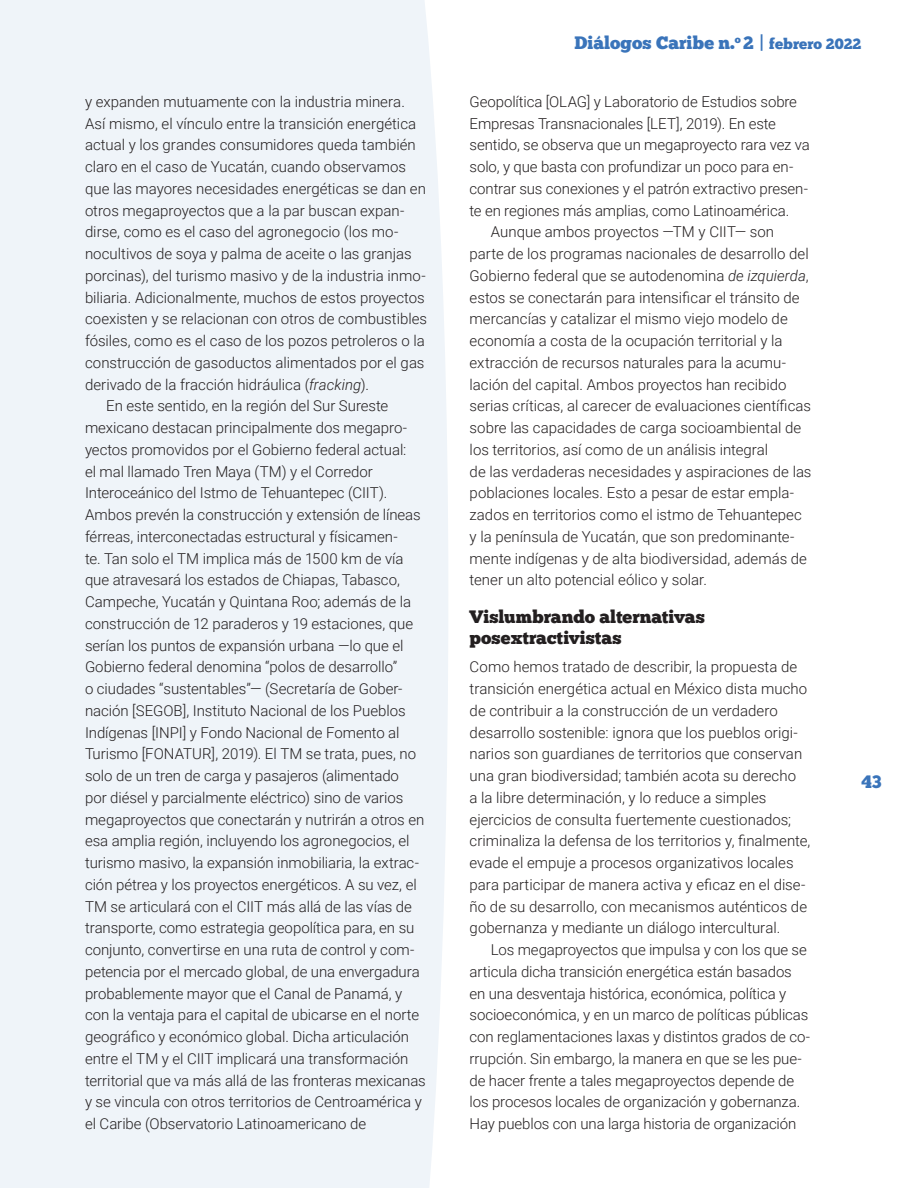
<style>
.page{position:relative;width:918px;height:1188px;background:#fff}
.page>*{position:absolute;margin:0;border:0;box-sizing:border-box;transform-origin:0 0}
.t1{font:18px/21px "Chunk Five";color:#231f20}
.t2{font:18px "Chunk Five";color:#3a74ba}
.t3{font:300 15px/21.8px "Roboto";color:#231f20}
.s1{font-style:italic}
.s2{font-size:15px}
</style>
<div class="page">
<div style="left:0;top:0;width:448px;height:1188px;background:#eff4f9"></div>
<p class="t3" style="left:85px;top:90px;width:321px">y expanden mutuamente con la industria minera.</p>
<p class="t3" style="left:85px;top:112px;width:333px">Así mismo, el vínculo entre la transición energética</p>
<p class="t3" style="left:85px;top:134px;width:332px">actual y los grandes consumidores queda también</p>
<p class="t3" style="left:85px;top:155px;width:323px">claro en el caso de Yucatán, cuando observamos</p>
<p class="t3" style="left:85px;top:177px;width:343px">que las mayores necesidades energéticas se dan en</p>
<p class="t3" style="left:85px;top:199px;width:321px">otros megaproyectos que a la par buscan expan-</p>
<p class="t3" style="left:85px;top:221px;width:315px">dirse, como es el caso del agronegocio (los mo-</p>
<p class="t3" style="left:85px;top:242px;width:328px">nocultivos de soya y palma de aceite o las granjas</p>
<p class="t3" style="left:85px;top:264px;width:342px">porcinas), del turismo masivo y de la industria inmo-</p>
<p class="t3" style="left:85px;top:286px;width:341px">biliaria. Adicionalmente, muchos de estos proyectos</p>
<p class="t3" style="left:85px;top:308px;width:344px">coexisten y se relacionan con otros de combustibles</p>
<p class="t3" style="left:85px;top:329px;width:341px">fósiles, como es el caso de los pozos petroleros o la</p>
<p class="t3" style="left:85px;top:351px;width:341px">construcción de gasoductos alimentados por el gas</p>
<p class="t3" style="left:85px;top:373px;width:286px">derivado de la fracción hidráulica (<span class="s1">fracking</span>).</p>
<p class="t3" style="left:106px;top:395px;width:284px">En este sentido, en la región del Sur Sureste</p>
<p class="t3" style="left:85px;top:416px;width:324px">mexicano destacan principalmente dos megapro-</p>
<p class="t3" style="left:85px;top:438px;width:323px">yectos promovidos por el Gobierno federal actual:</p>
<p class="t3" style="left:85px;top:460px;width:289px">el mal llamado Tren Maya (TM) y el Corredor</p>
<p class="t3" style="left:85px;top:482px;width:304px">Interoceánico del Istmo de Tehuantepec (CIIT).</p>
<p class="t3" style="left:85px;top:503px;width:337px">Ambos prevén la construcción y extensión de líneas</p>
<p class="t3" style="left:85px;top:525px;width:314px">férreas, interconectadas estructural y físicamen-</p>
<p class="t3" style="left:85px;top:547px;width:320px">te. Tan solo el TM implica más de 1500 km de vía</p>
<p class="t3" style="left:85px;top:569px;width:316px">que atravesará los estados de Chiapas, Tabasco,</p>
<p class="t3" style="left:85px;top:590px;width:328px">Campeche, Yucatán y Quintana Roo; además de la</p>
<p class="t3" style="left:85px;top:612px;width:330px">construcción de 12 paraderos y 19 estaciones, que</p>
<p class="t3" style="left:85px;top:634px;width:320px">serían los puntos de expansión urbana —lo que el</p>
<p class="t3" style="left:85px;top:656px;width:314px">Gobierno federal denomina “polos de desarrollo”</p>
<p class="t3" style="left:85px;top:677px;width:319px">o ciudades “sustentables”— (Secretaría de Gober-</p>
<p class="t3" style="left:85px;top:699px;width:322px">nación [SEGOB], Instituto Nacional de los Pueblos</p>
<p class="t3" style="left:85px;top:721px;width:316px">Indígenas [INPI] y Fondo Nacional de Fomento al</p>
<p class="t3" style="left:85px;top:743px;width:333px">Turismo [FONATUR], 2019). El TM se trata, pues, no</p>
<p class="t3" style="left:85px;top:764px;width:316px">solo de un tren de carga y pasajeros (alimentado</p>
<p class="t3" style="left:85px;top:786px;width:320px">por diésel y parcialmente eléctrico) sino de varios</p>
<p class="t3" style="left:85px;top:808px;width:341px">megaproyectos que conectarán y nutrirán a otros en</p>
<p class="t3" style="left:85px;top:830px;width:326px">esa amplia región, incluyendo los agronegocios, el</p>
<p class="t3" style="left:85px;top:851px;width:336px">turismo masivo, la expansión inmobiliaria, la extrac-</p>
<p class="t3" style="left:85px;top:873px;width:333px">ción pétrea y los proyectos energéticos. A su vez, el</p>
<p class="t3" style="left:85px;top:895px;width:329px">TM se articulará con el CIIT más allá de las vías de</p>
<p class="t3" style="left:85px;top:917px;width:331px">transporte, como estrategia geopolítica para, en su</p>
<p class="t3" style="left:85px;top:938px;width:331px">conjunto, convertirse en una ruta de control y com-</p>
<p class="t3" style="left:85px;top:960px;width:336px">petencia por el mercado global, de una envergadura</p>
<p class="t3" style="left:85px;top:982px;width:319px">probablemente mayor que el Canal de Panamá, y</p>
<p class="t3" style="left:85px;top:1004px;width:336px">con la ventaja para el capital de ubicarse en el norte</p>
<p class="t3" style="left:85px;top:1025px;width:326px">geográfico y económico global. Dicha articulación</p>
<p class="t3" style="left:85px;top:1047px;width:325px">entre el TM y el CIIT implicará una transformación</p>
<p class="t3" style="left:85px;top:1069px;width:342px">territorial que va más allá de las fronteras mexicanas</p>
<p class="t3" style="left:85px;top:1091px;width:338px">y se vincula con otros territorios de Centroamérica y</p>
<p class="t3" style="left:85px;top:1112px;width:283px">el Caribe (Observatorio Latinoamericano de</p>
<p class="t2" style="left:575px;top:32px;width:288px">Diálogos Caribe n.<sup>o</sup> 2 | <span class="s2">febrero 2022</span></p>
<p class="t3" style="left:470px;top:90px;width:329px">Geopolítica [OLAG] y Laboratorio de Estudios sobre</p>
<p class="t3" style="left:470px;top:112px;width:308px">Empresas Transnacionales [LET], 2019). En este</p>
<p class="t3" style="left:470px;top:134px;width:342px">sentido, se observa que un megaproyecto rara vez va</p>
<p class="t3" style="left:470px;top:155px;width:325px">solo, y que basta con profundizar un poco para en-</p>
<p class="t3" style="left:470px;top:177px;width:340px">contrar sus conexiones y el patrón extractivo presen-</p>
<p class="t3" style="left:470px;top:199px;width:321px">te en regiones más amplias, como Latinoamérica.</p>
<p class="t3" style="left:491px;top:221px;width:285px">Aunque ambos proyectos —TM y CIIT— son</p>
<p class="t3" style="left:470px;top:242px;width:341px">parte de los programas nacionales de desarrollo del</p>
<p class="t3" style="left:470px;top:264px;width:340px">Gobierno federal que se autodenomina <span class="s1">de izquierda</span>,</p>
<p class="t3" style="left:470px;top:286px;width:331px">estos se conectarán para intensificar el tránsito de</p>
<p class="t3" style="left:470px;top:308px;width:320px">mercancías y catalizar el mismo viejo modelo de</p>
<p class="t3" style="left:470px;top:329px;width:315px">economía a costa de la ocupación territorial y la</p>
<p class="t3" style="left:470px;top:351px;width:318px">extracción de recursos naturales para la acumu-</p>
<p class="t3" style="left:470px;top:373px;width:318px">lación del capital. Ambos proyectos han recibido</p>
<p class="t3" style="left:470px;top:395px;width:343px">serias críticas, al carecer de evaluaciones científicas</p>
<p class="t3" style="left:470px;top:416px;width:333px">sobre las capacidades de carga socioambiental de</p>
<p class="t3" style="left:470px;top:438px;width:300px">los territorios, así como de un análisis integral</p>
<p class="t3" style="left:470px;top:460px;width:343px">de las verdaderas necesidades y aspiraciones de las</p>
<p class="t3" style="left:470px;top:482px;width:326px">poblaciones locales. Esto a pesar de estar empla-</p>
<p class="t3" style="left:470px;top:503px;width:334px">zados en territorios como el istmo de Tehuantepec</p>
<p class="t3" style="left:470px;top:525px;width:326px">y la península de Yucatán, que son predominante-</p>
<p class="t3" style="left:470px;top:547px;width:339px">mente indígenas y de alta biodiversidad, además de</p>
<p class="t3" style="left:470px;top:569px;width:239px">tener un alto potencial eólico y solar.</p>
<p class="t1" style="left:470px;top:607px;width:237px">Vislumbrando alternativas posextractivistas</p>
<p class="t3" style="left:470px;top:656px;width:342px">Como hemos tratado de describir, la propuesta de transición energética actual en México dista mucho de contribuir a la construcción de un verdadero desarrollo sostenible: ignora que los pueblos origi&shy;narios son guardianes de territorios que conservan una gran biodiversidad; también acota su derecho<br>a la libre determinación, y lo reduce a simples ejercicios de consulta fuertemente cuestionados; criminaliza la defensa de los territorios y, finalmente, evade el empuje a procesos organizativos locales para participar de manera activa y eficaz en el dise&shy;ño de su desarrollo, con mecanismos auténticos de gobernanza y mediante un diálogo intercultural.</p>
<p class="t3" style="left:470px;top:938px;width:342px;text-indent:21px">Los megaproyectos que impulsa y con los que se articula dicha transición energética están basados en una desventaja histórica, económica, política y socioeconómica, y en un marco de políticas públicas con reglamentaciones laxas y distintos grados de co&shy;rrupción. Sin embargo, la manera en que se les pue&shy;de hacer frente a tales megaproyectos depende de los procesos locales de organización y gobernanza.<br>Hay pueblos con una larga historia de organización</p>
<p class="t2" style="left:861px;top:771px;width:22px">43</p>
</div>
